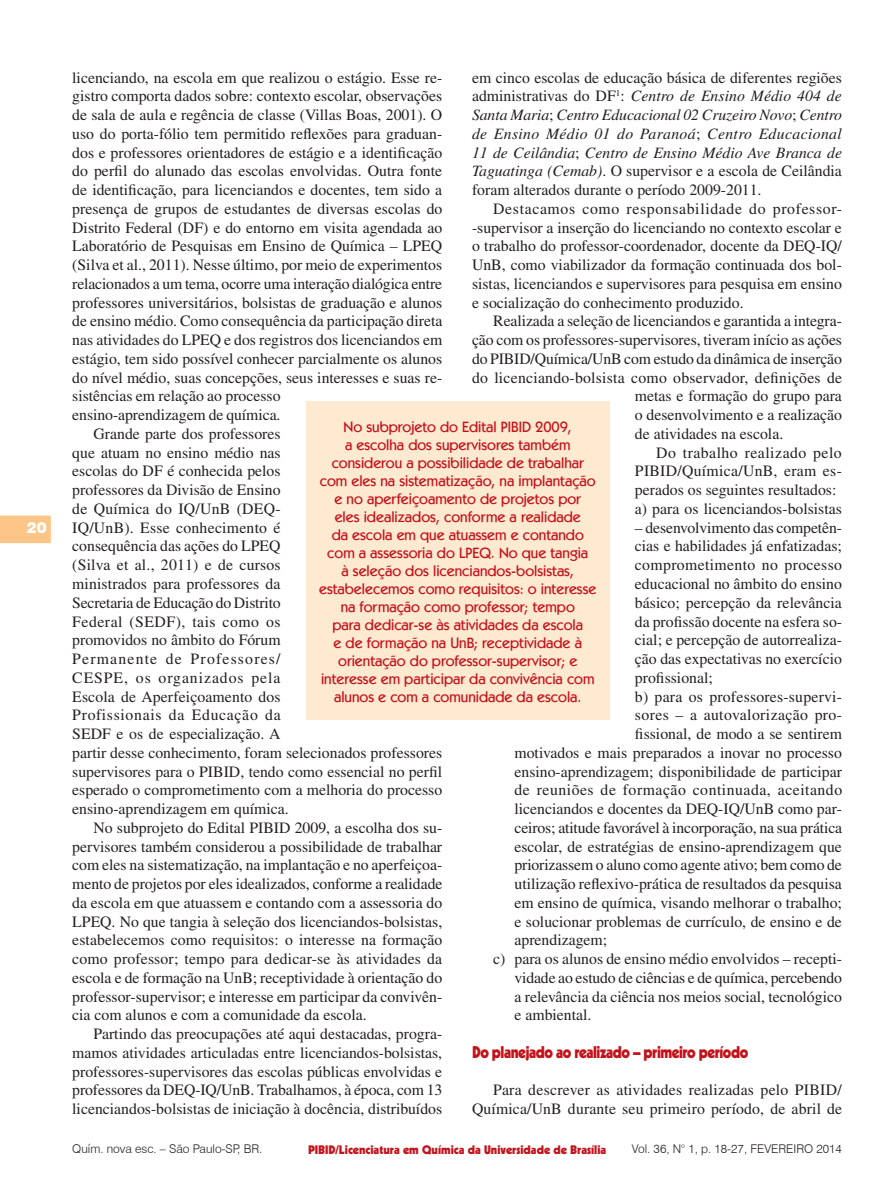
<style>
.page{position:relative;width:893px;height:1191px;background:#fff}
.page>*{position:absolute;margin:0;border:0;box-sizing:border-box;transform-origin:0 0}
.Seção{font:900 16.5px "Kabel";letter-spacing:-.03em;color:#c4121a;scale:.9 1}
.Tabulação{font:15.75px/18.8px "Times";color:#231f20;text-align:justify}
.t1{font:italic 15.75px/18.8px "Times";color:#231f20;text-align:justify}
.Tabulação-2{font:15.75px "Times";letter-spacing:.03em;color:#231f20}
.Tabulação-3{font:15.75px "Times";letter-spacing:.025em;color:#231f20}
.Olho{font:500 15px/18px "Kabel IT Cby BT";color:#c4121a;text-align:center}
.t2{font:900 15px "Swiss 721 BT";color:#fff}
.t3{font:300 12px "Swiss 721 BT";color:#231f20}
.t4{font:900 12px "Kabel";color:#c4121a}
.s1{font-style:normal}
</style>
<div class="page">
<svg style="left:0;top:515px;width:51px;height:28px"></svg>
<div style="left:306px;top:401px;width:303px;height:319px;background:#fee9d1"></div>
<p class="t2" style="left:27px;top:518px;width:21px">20</p>
<p class="Tabulação" style="left:72px;top:68px;width:372px;text-align:left">licenciando, na escola em que realizou o estágio. Esse re&shy;gistro comporta dados sobre: contexto escolar, observações de sala de aula e regência de classe (Villas Boas, 2001). O uso do porta-fólio tem permitido reflexões para graduan&shy;dos e professores orientadores de estágio e a identificação do perfil do alunado das escolas envolvidas. Outra fonte de identificação, para licenciandos e docentes, tem sido a presença de grupos de estudantes de diversas escolas do Distrito Federal (DF) e do entorno em visita agendada ao Laboratório de Pesquisas em Ensino de Química – LPEQ (Silva et al., 2011). Nesse último, por meio de experimentos relacionados a um tema, ocorre uma interação dialógica entre professores universitários, bolsistas de graduação e alunos de ensino médio. Como consequência da participação direta nas atividades do LPEQ e dos registros dos licenciandos em estágio, tem sido possível conhecer parcialmente os alunos do nível médio, suas concepções, seus interesses e suas re&shy;sistências em relação ao processo<br>ensino-aprendizagem de química.</p>
<p class="Tabulação" style="left:72px;top:424px;width:371px;text-align:left;text-indent:21px">Grande parte dos professores<br>que atuam no ensino médio nas<br>escolas do DF é conhecida pelos<br>professores da Divisão de Ensino<br>de Química do IQ/UnB (DEQ-<br>IQ/UnB). Esse conhecimento é<br>consequência das ações do LPEQ<br>(Silva et al., 2011) e de cursos<br>ministrados para professores da<br>Secretaria de Educação do Distrito<br>Federal (SEDF), tais como os<br>promovidos no âmbito do Fórum<br>Permanente de Professores/<br>CESPE, os organizados pela<br>Escola de Aperfeiçoamento dos<br>Profissionais da Educação da<br>SEDF e os de especialização. A<br>partir desse conhecimento, foram selecionados professores supervisores para o PIBID, tendo como essencial no perfil esperado o comprometimento com a melhoria do processo ensino-aprendizagem em química.</p>
<p class="Tabulação" style="left:72px;top:818px;width:372px;text-indent:21px">No subprojeto do Edital PIBID 2009, a escolha dos su&shy;pervisores também considerou a possibilidade de trabalhar com eles na sistematização, na implantação e no aperfeiçoa&shy;mento de projetos por eles idealizados, conforme a realidade da escola em que atuassem e contando com a assessoria do LPEQ. No que tangia à seleção dos licenciandos-bolsistas, estabelecemos como requisitos: o interesse na formação como professor; tempo para dedicar-se às atividades da escola e de formação na UnB; receptividade à orientação do professor-supervisor; e interesse em participar da convivên&shy;cia com alunos e com a comunidade da escola.</p>
<p class="Tabulação" style="left:72px;top:1024px;width:372px;text-indent:21px">Partindo das preocupações até aqui destacadas, progra&shy;mamos atividades articuladas entre licenciandos-bolsistas, professores-supervisores das escolas públicas envolvidas e professores da DEQ-IQ/UnB. Trabalhamos, à época, com 13 licenciandos-bolsistas de iniciação à docência, distribuídos</p>
<p class="t1" style="left:472px;top:68px;width:371px"><span class="s1">em cinco escolas de educação básica de diferentes regiões administrativas do DF</span><sup>1</sup><span class="s1">:</span> Centro de Ensino Médio 404 de Santa Maria<span class="s1">;</span> Centro Educacional 02 Cruzeiro Novo<span class="s1">;</span> Centro de Ensino Médio 01 do Paranoá<span class="s1">;</span> Centro Educacional 11 de Ceilândia<span class="s1">;</span> Centro de Ensino Médio Ave Branca de Taguatinga (Cemab)<span class="s1">. O supervisor e a escola de Ceilândia foram alterados durante o período 2009-2011.</span></p>
<p class="Tabulação" style="left:472px;top:199px;width:371px;text-indent:21px">Destacamos como responsabilidade do professor--supervisor a inserção do licenciando no contexto escolar e o trabalho do professor-coordenador, docente da DEQ-IQ/ UnB, como viabilizador da formação continuada dos bol&shy;sistas, licenciandos e supervisores para pesquisa em ensino e socialização do conhecimento produzido.</p>
<p class="Tabulação" style="left:493px;top:312px;width:350px">Realizada a seleção de licenciandos e garantida a integra-</p>
<p class="Tabulação" style="left:472px;top:330px;width:372px">ção com os professores-supervisores, tiveram início as ações</p>
<p class="Tabulação" style="left:472px;top:349px;width:371px">do PIBID/Química/UnB com estudo da dinâmica de inserção</p>
<p class="Tabulação" style="left:472px;top:368px;width:372px">do licenciando-bolsista como observador, definições de</p>
<p class="Tabulação" style="left:635px;top:387px;width:208px">metas e formação do grupo para</p>
<p class="Tabulação" style="left:635px;top:405px;width:208px">o desenvolvimento e a realização</p>
<p class="Tabulação" style="left:635px;top:424px;width:150px">de atividades na escola.</p>
<p class="Tabulação" style="left:635px;top:443px;width:209px;text-indent:21px">Do trabalho realizado pelo PIBID/Química/UnB, eram es&shy;perados os seguintes resultados:</p>
<p class="Tabulação" style="left:635px;top:499px;width:208px">a) para os licenciandos-bolsistas</p>
<p class="Tabulação" style="left:635px;top:518px;width:209px">– desenvolvimento das competên&shy;cias e habilidades já enfatizadas; comprometimento no processo educacional no âmbito do ensino básico; percepção da relevância da profissão docente na esfera so&shy;cial; e percepção de autorrealiza&shy;ção das expectativas no exercício profissional;</p>
<p class="Tabulação" style="left:635px;top:687px;width:209px">b) para os professores-supervi-</p>
<p class="Tabulação-3" style="left:635px;top:706px;width:209px">sores – a autovalorização pro-</p>
<p class="Tabulação" style="left:635px;top:724px;width:208px">fissional, de modo a se sentirem</p>
<p class="Tabulação" style="left:515px;top:743px;width:329px">motivados e mais preparados a inovar no processo</p>
<p class="Tabulação" style="left:515px;top:762px;width:329px">ensino-aprendizagem; disponibilidade de participar</p>
<p class="Tabulação-2" style="left:515px;top:781px;width:329px">de reuniões de formação continuada, aceitando</p>
<p class="Tabulação" style="left:515px;top:799px;width:329px">licenciandos e docentes da DEQ-IQ/UnB como par-</p>
<p class="Tabulação" style="left:515px;top:818px;width:329px">ceiros; atitude favorável à incorporação, na sua prática</p>
<p class="Tabulação" style="left:515px;top:837px;width:329px">escolar, de estratégias de ensino-aprendizagem que</p>
<p class="Tabulação" style="left:515px;top:855px;width:329px">priorizassem o aluno como agente ativo; bem como de</p>
<p class="Tabulação" style="left:515px;top:874px;width:329px">utilização reflexivo-prática de resultados da pesquisa</p>
<p class="Tabulação" style="left:515px;top:893px;width:329px">em ensino de química, visando melhorar o trabalho;</p>
<p class="Tabulação" style="left:515px;top:912px;width:329px">e solucionar problemas de currículo, de ensino e de</p>
<p class="Tabulação" style="left:515px;top:930px;width:94px">aprendizagem;</p>
<p class="Tabulação" style="left:515px;top:949px;width:329px;text-indent:-21px">c) para os alunos de ensino médio envolvidos – recepti&shy;vidade ao estudo de ciências e de química, percebendo a relevância da ciência nos meios social, tecnológico e ambiental.</p>
<p class="Seção" style="left:472px;top:1041px;width:308px">Do planejado ao realizado – primeiro período</p>
<p class="Tabulação" style="left:472px;top:1080px;width:372px;text-align:right">Para descrever as atividades realizadas pelo PIBID/<br>Química/UnB durante seu primeiro período, de abril de</p>
<p class="Olho" style="left:319px;top:417px;width:279px">No subprojeto do Edital PIBID 2009,<br>a escolha dos supervisores também considerou a possibilidade de trabalhar com eles na sistematização, na implantação e no aperfeiçoamento de projetos por<br>eles idealizados, conforme a realidade<br>da escola em que atuassem e contando com a assessoria do LPEQ. No que tangia<br>à seleção dos licenciandos-bolsistas, estabelecemos como requisitos: o interesse na formação como professor; tempo<br>para dedicar-se às atividades da escola<br>e de formação na UnB; receptividade à orientação do professor-supervisor; e interesse em participar da convivência com alunos e com a comunidade da escola.</p>
<p class="t3" style="left:72px;top:1141px;width:192px">Quím. nova esc. – São Paulo-SP, BR.</p>
<p class="t3" style="left:632px;top:1141px;width:212px">Vol. 36, N° 1, p. 18-27, FEVEREIRO 2014</p>
<p class="t4" style="left:308px;top:1141px;width:300px">PIBID/Licenciatura em Química da Universidade de Brasília</p>
</div>
